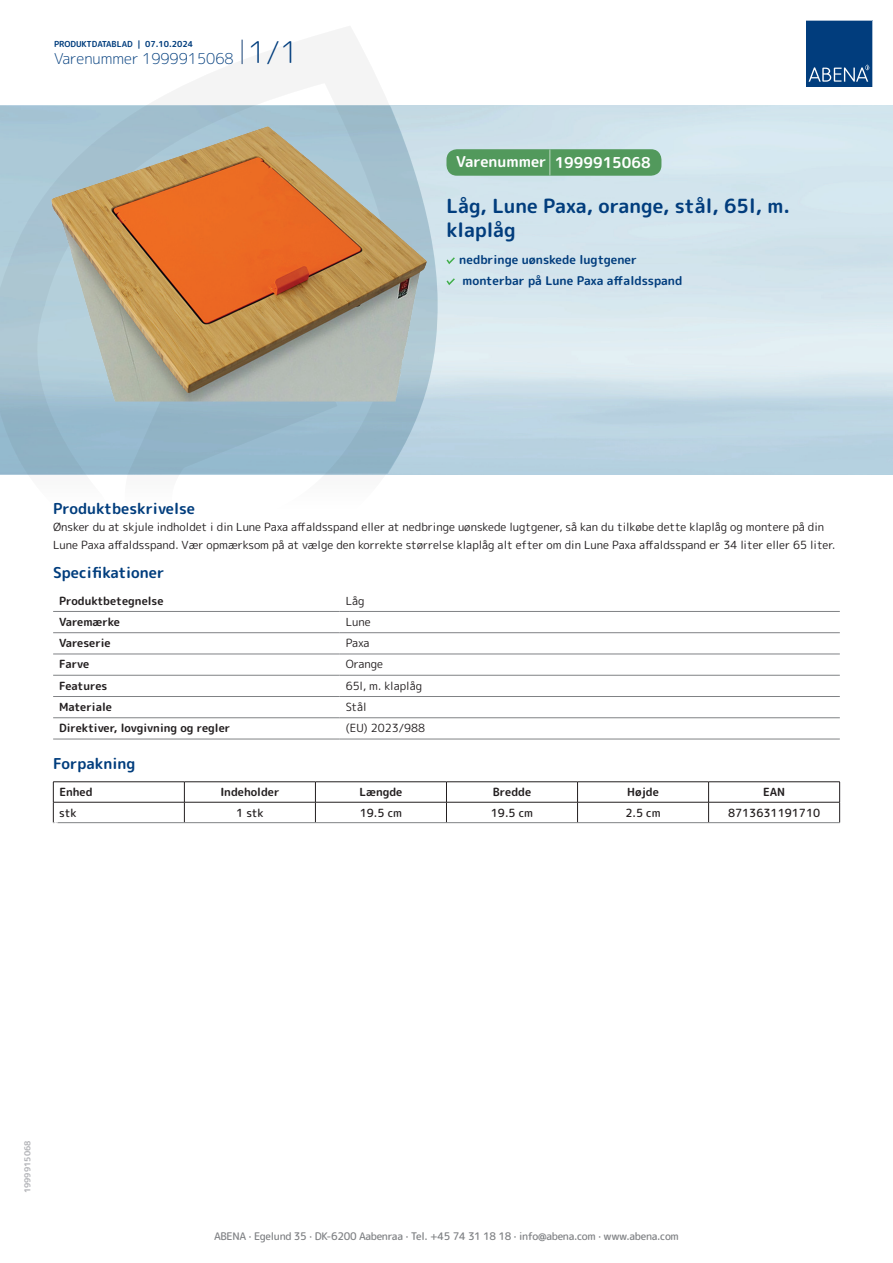
<style>
.page{position:relative;width:893px;height:1263px;background:#fff}
.page>*{position:absolute;margin:0;border:0;box-sizing:border-box;transform-origin:0 0}
.t1{font:700 19.5px/24px "Rounded Mplus 1 c";color:#013d7d}
.t2{font:700 15px "Rounded Mplus 1 c";color:#013d7d}
.t3{font:300 15px "Rounded Mplus 1 c";color:#013d7d}
.t4{font:700 15px "Rounded Mplus 1 c";color:#fff}
.t5{font:700 12px/21px "Rounded Mplus 1 c";color:#013d7d}
.t6{font:11.25px/18px "Rounded Mplus 1 c";color:#231f20}
.t7{font:700 11.25px "Rounded Mplus 1 c";color:#231f20}
.t8{font:500 11.25px "Rounded Mplus 1 c";color:#231f20}
.t9{font:500 10.5px "Rounded Mplus 1 c";letter-spacing:-.03em;color:#808285}
.t10{font:700 10.5px "Rounded Mplus 1 c";color:#fff}
.t11{font:700 8.25px "Rounded Mplus 1 c";color:#013d7d}
.t12{font:700 8.25px "Rounded Mplus 1 c";color:#b2b3b7}
.s1{font-size:30px}
.s2{font-size:25.5px}
</style>
<div class="page">
<svg style="left:0;top:26px;width:439px;height:449px"></svg>
<svg style="left:0;top:106px;width:438px;height:368px;background:#a0bfcf"></svg>
<svg style="left:242px;top:40px;width:1px;height:24px"></svg>
<svg style="left:806px;top:20px;width:67px;height:67px;background:#144b86"></svg>
<img style="left:51px;top:127px;width:376px;height:275px">
<hr style="left:53px;top:611px;width:287px;height:1px;background:#808285">
<hr style="left:340px;top:611px;width:500px;height:1px;background:#808285">
<hr style="left:53px;top:632px;width:287px;height:1px;background:#808285">
<hr style="left:340px;top:632px;width:500px;height:1px;background:#808285">
<hr style="left:53px;top:654px;width:287px;height:1px;background:#808285">
<hr style="left:340px;top:654px;width:500px;height:1px;background:#808285">
<hr style="left:53px;top:675px;width:287px;height:1px;background:#808285">
<hr style="left:340px;top:675px;width:500px;height:1px;background:#808285">
<hr style="left:53px;top:696px;width:287px;height:1px;background:#808285">
<hr style="left:340px;top:696px;width:500px;height:1px;background:#808285">
<hr style="left:53px;top:717px;width:287px;height:1px;background:#808285">
<hr style="left:340px;top:717px;width:500px;height:1px;background:#808285">
<hr style="left:53px;top:739px;width:287px;height:1px;background:#808285">
<hr style="left:340px;top:739px;width:500px;height:1px;background:#808285">
<hr style="left:53px;top:781px;width:131px;height:1px;background:#231f20">
<hr style="left:184px;top:781px;width:131px;height:1px;background:#231f20">
<hr style="left:315px;top:781px;width:131px;height:1px;background:#231f20">
<hr style="left:446px;top:781px;width:131px;height:1px;background:#231f20">
<hr style="left:577px;top:781px;width:132px;height:1px;background:#231f20">
<hr style="left:709px;top:781px;width:131px;height:1px;background:#231f20">
<hr style="left:53px;top:802px;width:131px;height:1px;background:#231f20">
<svg style="left:53px;top:782px;width:1px;height:40px"></svg>
<hr style="left:184px;top:802px;width:131px;height:1px;background:#231f20">
<svg style="left:184px;top:782px;width:1px;height:40px"></svg>
<hr style="left:315px;top:802px;width:131px;height:1px;background:#231f20">
<svg style="left:315px;top:782px;width:1px;height:40px"></svg>
<hr style="left:446px;top:802px;width:131px;height:1px;background:#231f20">
<svg style="left:446px;top:782px;width:1px;height:40px"></svg>
<hr style="left:577px;top:802px;width:132px;height:1px;background:#231f20">
<svg style="left:577px;top:782px;width:1px;height:40px"></svg>
<hr style="left:709px;top:802px;width:131px;height:1px;background:#231f20">
<svg style="left:708px;top:782px;width:1px;height:40px"></svg>
<svg style="left:839px;top:782px;width:1px;height:40px"></svg>
<hr style="left:53px;top:822px;width:131px;height:1px;background:#808285">
<hr style="left:184px;top:822px;width:131px;height:1px;background:#808285">
<hr style="left:315px;top:822px;width:131px;height:1px;background:#808285">
<hr style="left:446px;top:822px;width:131px;height:1px;background:#808285">
<hr style="left:577px;top:822px;width:132px;height:1px;background:#808285">
<hr style="left:709px;top:822px;width:131px;height:1px;background:#808285">
<svg style="left:446px;top:257px;width:9px;height:7px"></svg>
<svg style="left:446px;top:278px;width:9px;height:7px"></svg>
<div style="left:446px;top:149px;width:215px;height:27px;background:#52995c;border-radius:10px"></div>
<p class="t11" style="left:54px;top:38px;width:141px">PRODUKTDATABLAD | 07.10.2024</p>
<h2 class="t3" style="left:54px;top:48px;width:246px">Varenummer 1999915068 <span class="s1">1/1</span></h2>
<h2 class="t4" style="left:456px;top:152px;width:196px">Varenummer <span class="s2">|</span> 1999915068</h2>
<h1 class="t1" style="left:446px;top:194px;width:345px">Låg, Lune Paxa, orange, stål, 65l, m. klaplåg</h1>
<p class="t5" style="left:459px;top:249px;width:225px">nedbringe uønskede lugtgener monterbar på Lune Paxa affaldsspand</p>
<h2 class="t2" style="left:53px;top:498px;width:143px">Produktbeskrivelse</h2>
<p class="t6" style="left:53px;top:517px;width:784px">Ønsker du at skjule indholdet i din Lune Paxa affaldsspand eller at nedbringe uønskede lugtgener, så kan du tilkøbe dette klaplåg og montere på din<br>Lune Paxa affaldsspand. Vær opmærksom på at vælge den korrekte størrelse klaplåg alt efter om din Lune Paxa affaldsspand er 34 liter eller 65 liter.</p>
<h2 class="t2" style="left:53px;top:562px;width:113px">Specifikationer</h2>
<p class="t7" style="left:59px;top:592px;width:106px">Produktbetegnelse</p>
<p class="t6" style="left:346px;top:591px;width:20px">Låg</p>
<p class="t7" style="left:59px;top:614px;width:62px">Varemærke</p>
<p class="t6" style="left:346px;top:613px;width:26px">Lune</p>
<p class="t7" style="left:59px;top:635px;width:53px">Vareserie</p>
<p class="t6" style="left:346px;top:634px;width:25px">Paxa</p>
<p class="t7" style="left:59px;top:656px;width:32px">Farve</p>
<p class="t6" style="left:346px;top:655px;width:39px">Orange</p>
<p class="t7" style="left:59px;top:678px;width:50px">Features</p>
<p class="t6" style="left:346px;top:676px;width:78px">65l, m. klaplåg</p>
<p class="t7" style="left:59px;top:699px;width:54px">Materiale</p>
<p class="t6" style="left:346px;top:698px;width:23px">Stål</p>
<p class="t7" style="left:59px;top:720px;width:173px">Direktiver, lovgivning og regler</p>
<p class="t6" style="left:346px;top:719px;width:81px">(EU) 2023/988</p>
<h2 class="t2" style="left:53px;top:753px;width:84px">Forpakning</h2>
<p class="t7" style="left:59px;top:784px;width:35px">Enhed</p>
<p class="t7" style="left:220px;top:784px;width:61px">Indeholder</p>
<p class="t7" style="left:359px;top:784px;width:44px">Længde</p>
<p class="t7" style="left:493px;top:784px;width:40px">Bredde</p>
<p class="t7" style="left:627px;top:784px;width:33px">Højde</p>
<p class="t7" style="left:763px;top:784px;width:24px">EAN</p>
<p class="t8" style="left:59px;top:804px;width:19px">stk</p>
<p class="t8" style="left:236px;top:804px;width:29px">1 stk</p>
<p class="t8" style="left:360px;top:804px;width:44px">19.5 cm</p>
<p class="t8" style="left:491px;top:804px;width:44px">19.5 cm</p>
<p class="t8" style="left:625px;top:804px;width:37px">2.5 cm</p>
<p class="t8" style="left:728px;top:804px;width:94px">8713631191710</p>
<p class="t10" style="left:53px;top:818px;width:7px">*</p>
<p class="t12" style="left:22px;top:1193px;width:54px;rotate:-90deg">1999915068</p>
<p class="t9" style="left:214px;top:1229px;width:466px">ABENA · Egelund 35 · DK-6200 Aabenraa · Tel. +45 74 31 18 18 · info@abena.com · www.abena.com</p>
</div>
